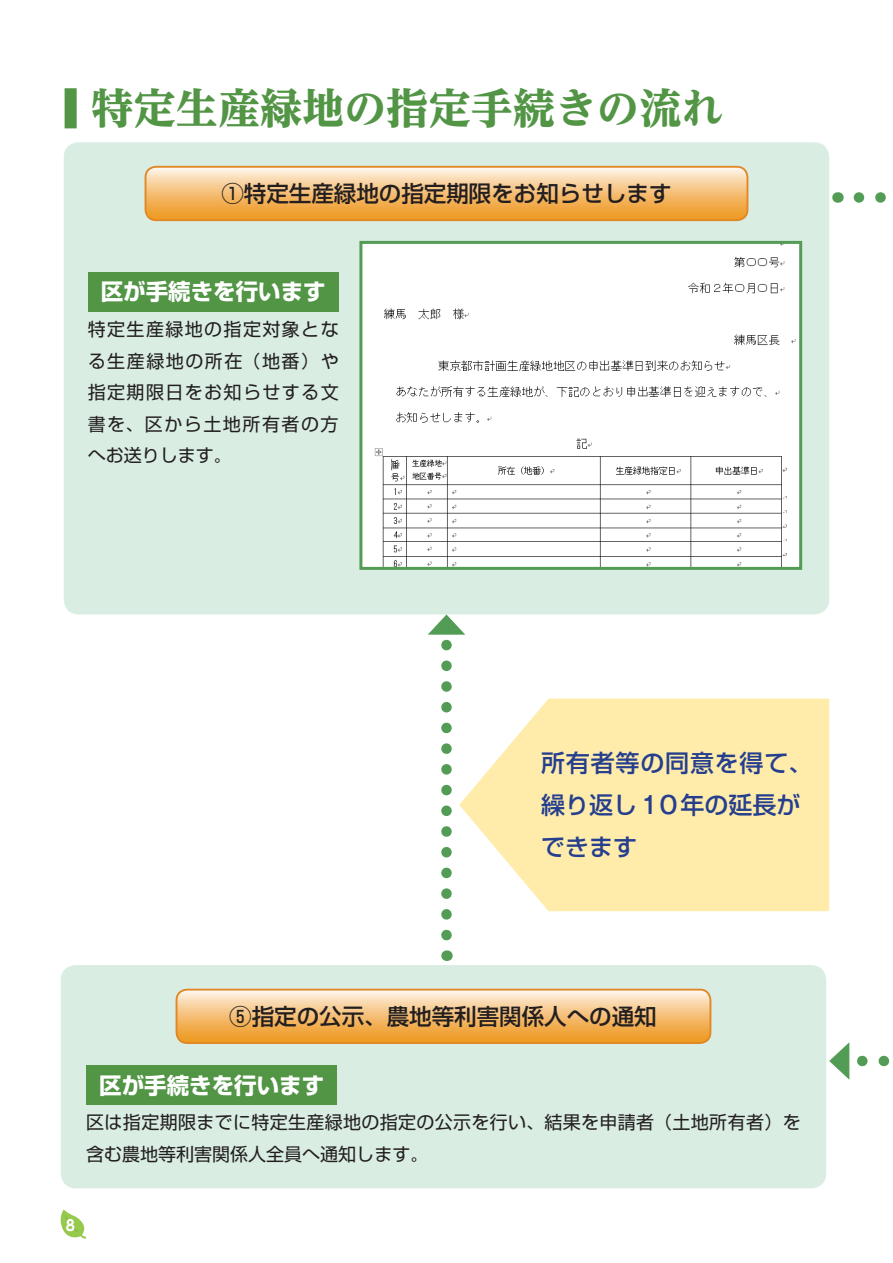
<style>
.page{position:relative;width:893px;height:1263px;background:#fff}
.page>*{position:absolute;margin:0;border:0;box-sizing:border-box;transform-origin:0 0}
.t1{font:800 42px "UD Reimin Pro";letter-spacing:.005em;color:#519545}
.t2{font:500 24px/42px "Shin Go Pro";color:#253f8e}
.t3{font:500 22.5px "Shin Go Pro";color:#231f20}
.t4{font:700 22.5px "Shin Go Pro";color:#fff}
.t5{font:18px/31.5px "Shin Go Pro";letter-spacing:.02em;color:#231f20;text-align:justify}
.t6{font:700 16.5px "Century Gothic";color:#fff}
.s1{font-size:46.5px}
.s2{font-family:"Gothic MB101 Pro"}
</style>
<div class="page">
<svg style="left:61px;top:1209px;width:25px;height:29px"></svg>
<div style="left:64px;top:142px;width:765px;height:472px;background:#d9ede2;border-radius:15px"></div>
<div style="left:61px;top:965px;width:765px;height:223px;background:#d9ede2;border-radius:15px"></div>
<svg style="left:146px;top:167px;width:601px;height:53px"></svg>
<div style="left:145px;top:166px;width:603px;height:55px;border:2px solid #e18725;border-radius:11px"></div>
<svg style="left:177px;top:990px;width:533px;height:53px"></svg>
<div style="left:176px;top:989px;width:535px;height:55px;border:2px solid #e18725;border-radius:11px"></div>
<img style="left:363px;top:245px;width:435px;height:321px">
<div style="left:359px;top:241px;width:443px;height:329px;border:3px solid #539c56"></div>
<svg style="left:859px;top:192px;width:27px;height:11px"></svg>
<svg style="left:829px;top:1042px;width:61px;height:38px"></svg>
<svg style="left:428px;top:614px;width:37px;height:321px"></svg>
<svg style="left:459px;top:698px;width:370px;height:213px;fill:#ffecab"></svg>
<div style="left:88px;top:272px;width:251px;height:40px;background:#519545"></div>
<div style="left:86px;top:1065px;width:251px;height:40px;background:#519545"></div>
<h1 class="t1" style="left:64px;top:74px;width:661px"><span class="s1">■</span> 特定生産緑地の指定手続きの流れ</h1>
<p class="t3" style="left:221px;top:175px;width:451px">①特定生産緑地の指定期限をお知らせします</p>
<p class="t4" style="left:101px;top:274px;width:226px">区が手続きを行います</p>
<p class="t5" style="left:88px;top:311px;width:252px">特定生産緑地の指定対象となる生産緑地の所在<span class="s2">（</span>地番<span class="s2">）</span>や指定期限日をお知らせする文書を<span class="s2">、</span>区から土地所有者の方へお送りします<span class="s2">。</span></p>
<h2 class="t2" style="left:541px;top:739px;width:273px">所有者等の同意を得て<span class="s2">、</span>繰り返し<span class="s2">10</span>年の延長ができます</h2>
<p class="t3" style="left:229px;top:998px;width:429px">⑤指定の公示<span class="s2">、</span>農地等利害関係人への通知</p>
<p class="t4" style="left:99px;top:1067px;width:226px">区が手続きを行います</p>
<p class="t5" style="left:86px;top:1104px;width:716px">区は指定期限までに特定生産緑地の指定の公示を行い<span class="s2">、</span>結果を申請者<span class="s2">（</span>土地所有者<span class="s2">）</span>を含む農地等利害関係人全員へ通知します<span class="s2">。</span></p>
<p class="t6" style="left:66px;top:1212px;width:11px">8</p>
</div>
